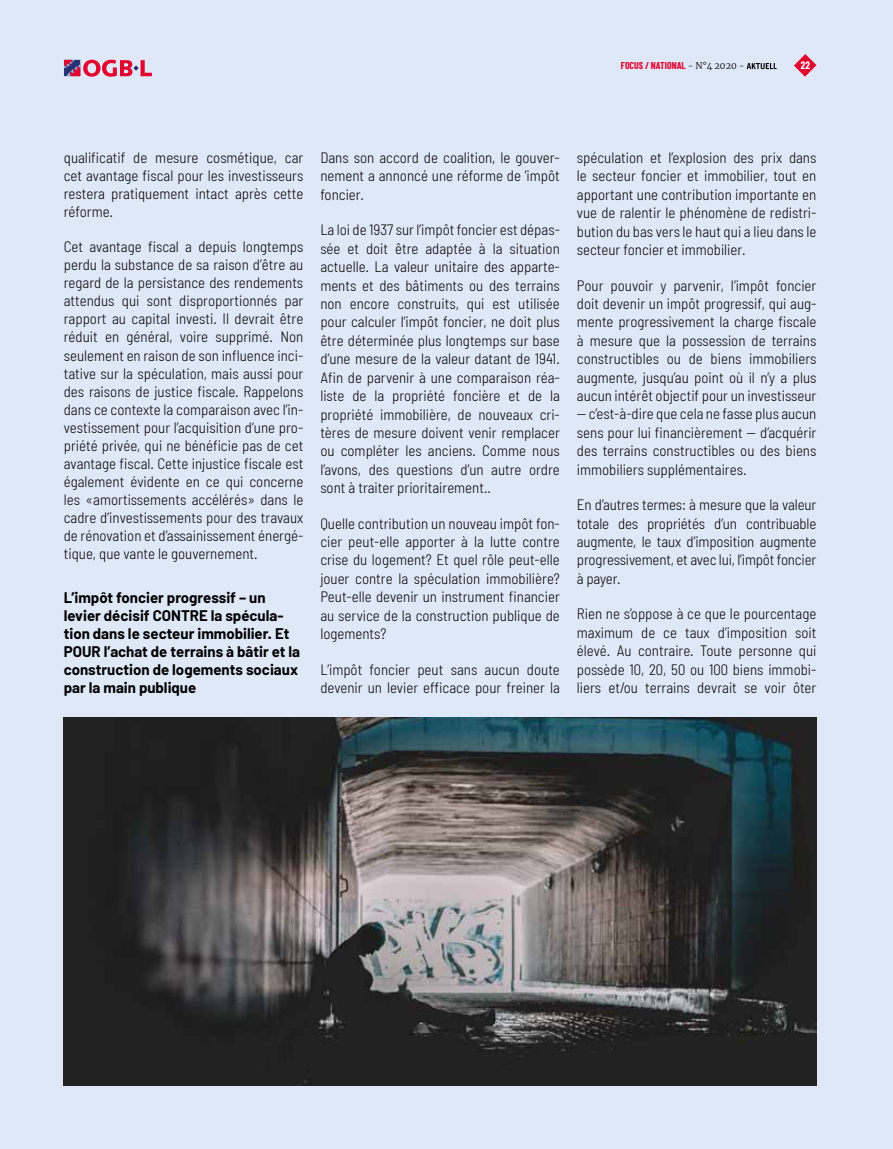
<style>
.page{position:relative;width:893px;height:1149px;background:#fff}
.page>*{position:absolute;margin:0;border:0;box-sizing:border-box;transform-origin:0 0}
.t1{font:300 semi-condensed 15px/18.5px "Barlow";color:#000;text-align:justify}
.t2{font:700 15px/18px "Barlow";color:#000}
.t3{font:700 10.5px "Barlow Condensed";color:#fff}
.t4{font:700 9.75px "Barlow Condensed";color:#e4032e}
.s1{font-family:"Merriweather";font-weight:300;font-size:9px;color:#000}
</style>
<div class="page">
<div style="left:0;top:0;width:893px;height:1148px;background:#dfe8f7"></div>
<svg style="left:64px;top:60px;width:88px;height:17px"></svg>
<svg style="left:794px;top:54px;width:22px;height:23px"></svg>
<svg style="left:747px;top:63px;width:30px;height:6px"></svg>
<img style="left:64px;top:717px;width:752px;height:367px">
<p class="t4" style="left:621px;top:60px;width:125px">FOCUS / NATIONAL <span class="s1">- N°4 2020 -</span></p>
<p class="t3" style="left:801px;top:58px;width:11px">22</p>
<p class="t1" style="left:64px;top:148px;width:241px;line-height:18px">qualificatif de mesure cosmétique, car cet avantage fiscal pour les investisseurs restera pratiquement intact après cette réforme.</p>
<p class="t1" style="left:64px;top:237px;width:241px;line-height:18px">Cet avantage fiscal a depuis longtemps perdu la substance de sa raison d’être au regard de la persistance des rendements attendus qui sont disproportionnés par rapport au capital investi. Il devrait être réduit en général, voire supprimé. Non seulement en raison de son influence inci&shy;tative sur la spéculation, mais aussi pour des raisons de justice fiscale. Rappelons dans ce contexte la comparaison avec l’in&shy;vestissement pour l’acquisition d’une pro&shy;priété privée, qui ne bénéficie pas de cet avantage fiscal. Cette injustice fiscale est également évidente en ce qui concerne les «amortissements accélérés» dans le cadre d’investissements pour des travaux de rénovation et d’assainissement énergé&shy;tique, que vante le gouvernement.</p>
<p class="t2" style="left:64px;top:588px;width:238px">L’impôt foncier progressif – un levier décisif CONTRE la spécula&shy;tion dans le secteur immobilier. Et<br>POUR l’achat de terrains à bâtir et la construction de logements sociaux par la main publique</p>
<p class="t1" style="left:320px;top:148px;width:241px">Dans son accord de coalition, le gouver&shy;nement a annoncé une réforme de ’impôt foncier.</p>
<p class="t1" style="left:320px;top:220px;width:241px">La loi de 1937 sur l’impôt foncier est dépas&shy;sée et doit être adaptée à la situation actuelle. La valeur unitaire des apparte&shy;ments et des bâtiments ou des terrains non encore construits, qui est utilisée pour calculer l’impôt foncier, ne doit plus être déterminée plus longtemps sur base d’une mesure de la valeur datant de 1941.<br>Afin de parvenir à une comparaison réa&shy;liste de la propriété foncière et de la propriété immobilière, de nouveaux cri&shy;tères de mesure doivent venir remplacer ou compléter les anciens. Comme nous l’avons, des questions d’un autre ordre sont à traiter prioritairement..</p>
<p class="t1" style="left:320px;top:513px;width:241px">Quelle contribution un nouveau impôt fon&shy;cier peut-elle apporter à la lutte contre crise du logement? Et quel rôle peut-elle jouer contre la spéculation immobilière?<br>Peut-elle devenir un instrument financier au service de la construction publique de logements?</p>
<p class="t1" style="left:320px;top:659px;width:241px">L’impôt foncier peut sans aucun doute devenir un levier efficace pour freiner la</p>
<p class="t1" style="left:577px;top:148px;width:241px">spéculation et l’explosion des prix dans le secteur foncier et immobilier, tout en apportant une contribution importante en vue de ralentir le phénomène de redistri&shy;bution du bas vers le haut qui a lieu dans le secteur foncier et immobilier.</p>
<p class="t1" style="left:577px;top:275px;width:241px">Pour pouvoir y parvenir, l’impôt foncier doit devenir un impôt progressif, qui aug&shy;mente progressivement la charge fiscale à mesure que la possession de terrains constructibles ou de biens immobiliers augmente, jusqu’au point où il n’y a plus aucun intérêt objectif pour un investisseur</p>
<p class="t1" style="left:577px;top:404px;width:241px">— c’est-à-dire que cela ne fasse plus aucun sens pour lui financièrement — d’acquérir des terrains constructibles ou des biens immobiliers supplémentaires.</p>
<p class="t1" style="left:577px;top:495px;width:241px">En d’autres termes: à mesure que la valeur totale des propriétés d’un contribuable augmente, le taux d’imposition augmente progressivement, et avec lui, l’impôt foncier à payer.</p>
<p class="t1" style="left:577px;top:604px;width:241px">Rien ne s’oppose à ce que le pourcentage maximum de ce taux d’imposition soit élevé. Au contraire. Toute personne qui possède 10, 20, 50 ou 100 biens immobi&shy;liers et/ou terrains devrait se voir ôter</p>
</div>
